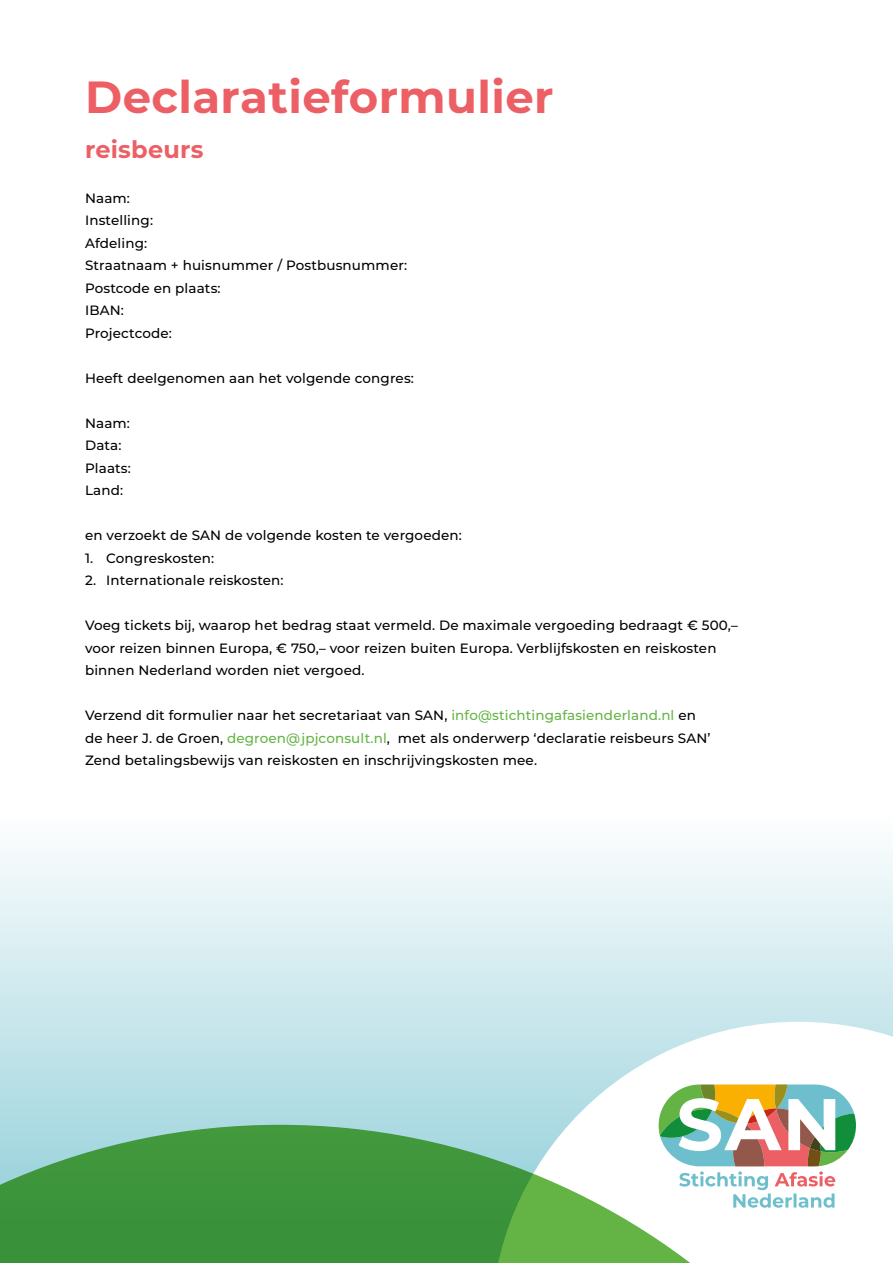
<style>
.page{position:relative;width:893px;height:1263px;background:#fff}
.page>*{position:absolute;margin:0;border:0;box-sizing:border-box;transform-origin:0 0}
.t1{font:700 45px "Montserrat";letter-spacing:.01em;color:#ec5f65}
.t2{font:700 24px "Montserrat";letter-spacing:.01em;color:#ec5f65}
.t3{font:500 13.5px/22.5px "Montserrat";letter-spacing:.01em;color:#000}
.s1{color:#64b445}
</style>
<div class="page">
<svg style="left:0;top:851px;width:893px;height:274px;background:#d5ecf0"></svg>
<svg style="left:491px;top:1022px;width:402px;height:103px"></svg>
<svg style="left:659px;top:1084px;width:197px;height:41px"></svg>
<svg style="left:0;top:1125px;width:856px;height:138px"></svg>
<h1 class="t1" style="left:85px;top:64px;width:470px">Declaratieformulier</h1>
<h2 class="t2" style="left:85px;top:132px;width:120px">reisbeurs</h2>
<p class="t3" style="left:85px;top:186px;width:324px">Naam:<br>Instelling:<br>Afdeling:<br>Straatnaam + huisnummer / Postbusnummer:<br>Postcode en plaats:<br>IBAN:<br>Projectcode:</p>
<p class="t3" style="left:85px;top:366px;width:330px">Heeft deelgenomen aan het volgende congres:</p>
<p class="t3" style="left:85px;top:411px;width:47px">Naam:<br>Data:<br>Plaats:<br>Land:</p>
<p class="t3" style="left:85px;top:523px;width:378px">en verzoekt de SAN de volgende kosten te vergoeden:</p>
<p class="t3" style="left:85px;top:546px;width:131px">1. Congreskosten:</p>
<p class="t3" style="left:85px;top:568px;width:200px">2. Internationale reiskosten:</p>
<p class="t3" style="left:85px;top:613px;width:654px">Voeg tickets bij, waarop het bedrag staat vermeld. De maximale vergoeding bedraagt € 500,– voor reizen binnen Europa, € 750,– voor reizen buiten Europa. Verblijfskosten en reiskosten binnen Nederland worden niet vergoed.</p>
<p class="t3" style="left:85px;top:703px;width:627px">Verzend dit formulier naar het secretariaat van SAN, <span class="s1">info@stichtingafasienderland.nl</span> en de heer J. de Groen, <span class="s1">degroen@jpjconsult.nl</span>, met als onderwerp ‘declaratie reisbeurs SAN’<br>Zend betalingsbewijs van reiskosten en inschrijvingskosten mee.</p>
</div>
